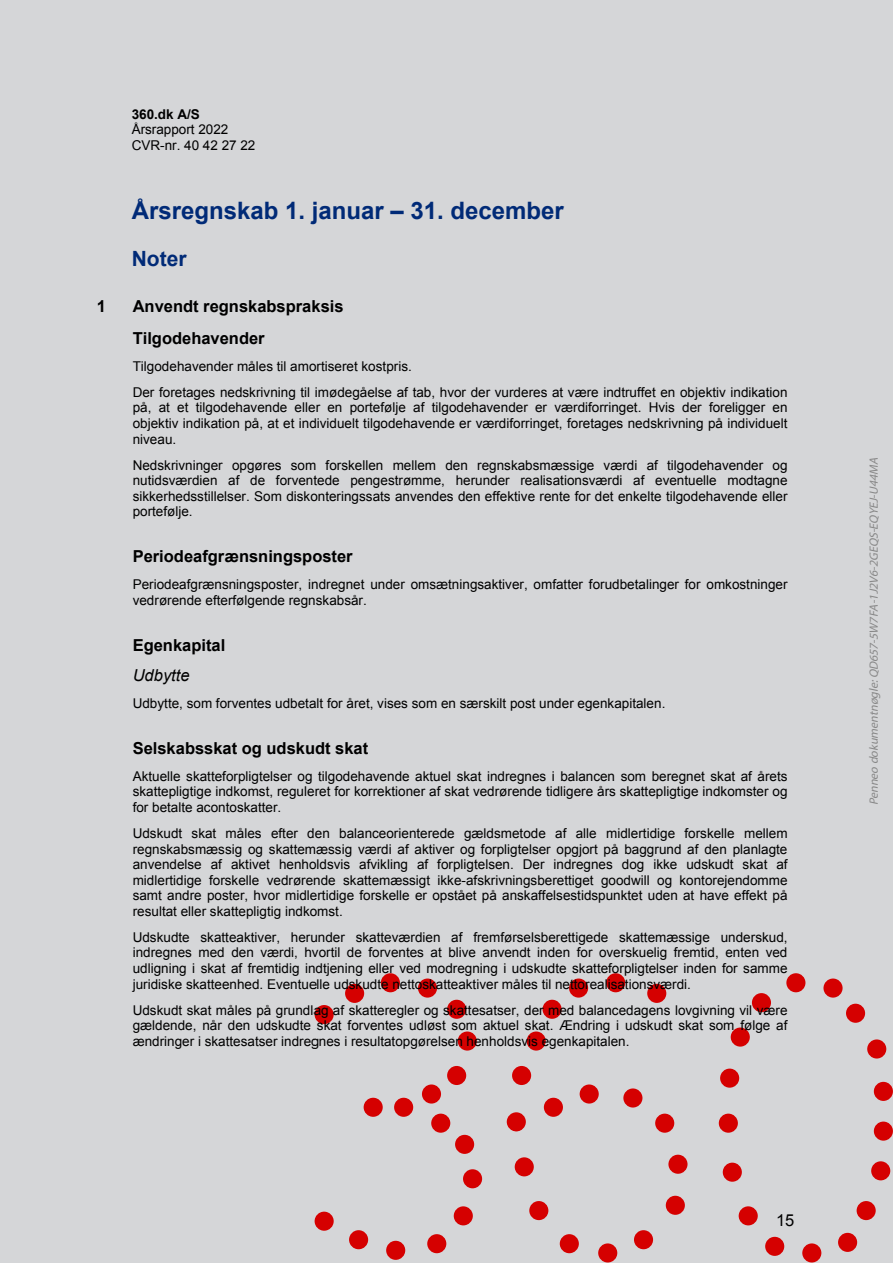
<style>
.page{position:relative;width:893px;height:1263px;background:#fff}
.page>*{position:absolute;margin:0;border:0;box-sizing:border-box;transform-origin:0 0}
.t1{font:700 24px "Arial";color:#00338d}
.t2{font:700 21px "Arial";color:#00338d}
.t3{font:700 16.5px/32px "Arial";color:#000}
.t4{font:italic 16.5px "Arial";color:#000}
.t5{font:16.5px "Arial";color:#000}
.t6{font:13.5px/15.6px "Arial";color:#000;text-align:justify}
.t7{font:700 13.5px "Arial";color:#000}
.t8{font:italic 12px "Myriad Pro";color:#888}
</style>
<div class="page">
<div style="left:0;top:0;width:892px;height:1263px;background:#d5d6d8"></div>
<svg style="left:314px;top:1005px;width:20px;height:19px"></svg>
<svg style="left:345px;top:984px;width:19px;height:19px"></svg>
<svg style="left:381px;top:973px;width:19px;height:19px"></svg>
<div style="left:418px;top:979px;width:19px;height:19px;background:#d50000;border-radius:50%"></div>
<svg style="left:447px;top:1000px;width:19px;height:19px"></svg>
<svg style="left:457px;top:1032px;width:20px;height:19px"></svg>
<svg style="left:447px;top:1066px;width:19px;height:19px"></svg>
<svg style="left:422px;top:1084px;width:19px;height:20px"></svg>
<svg style="left:394px;top:1098px;width:19px;height:19px"></svg>
<svg style="left:363px;top:1098px;width:20px;height:19px"></svg>
<svg style="left:431px;top:1114px;width:19px;height:19px"></svg>
<svg style="left:455px;top:1135px;width:19px;height:19px"></svg>
<svg style="left:463px;top:1169px;width:19px;height:19px"></svg>
<div style="left:454px;top:1206px;width:19px;height:19px;background:#d50000;border-radius:50%"></div>
<svg style="left:427px;top:1234px;width:19px;height:19px"></svg>
<svg style="left:386px;top:1241px;width:19px;height:19px"></svg>
<svg style="left:349px;top:1230px;width:19px;height:19px"></svg>
<svg style="left:314px;top:1212px;width:20px;height:19px"></svg>
<svg style="left:506px;top:1112px;width:20px;height:19px"></svg>
<svg style="left:514px;top:1157px;width:20px;height:19px"></svg>
<svg style="left:529px;top:1201px;width:19px;height:19px"></svg>
<svg style="left:559px;top:1234px;width:20px;height:19px"></svg>
<svg style="left:598px;top:1243px;width:19px;height:20px"></svg>
<svg style="left:634px;top:1230px;width:19px;height:19px"></svg>
<svg style="left:665px;top:1196px;width:19px;height:19px"></svg>
<svg style="left:668px;top:1155px;width:19px;height:19px"></svg>
<div style="left:655px;top:1114px;width:19px;height:19px;background:#d50000;border-radius:50%"></div>
<svg style="left:623px;top:1088px;width:19px;height:20px"></svg>
<svg style="left:579px;top:1084px;width:19px;height:20px"></svg>
<svg style="left:544px;top:1098px;width:19px;height:19px"></svg>
<svg style="left:512px;top:1066px;width:19px;height:19px"></svg>
<svg style="left:526px;top:1032px;width:19px;height:19px"></svg>
<svg style="left:542px;top:1000px;width:19px;height:19px"></svg>
<div style="left:569px;top:979px;width:19px;height:19px;background:#d50000;border-radius:50%"></div>
<svg style="left:606px;top:973px;width:19px;height:19px"></svg>
<svg style="left:786px;top:973px;width:19px;height:19px"></svg>
<svg style="left:823px;top:979px;width:19px;height:19px"></svg>
<svg style="left:846px;top:1004px;width:19px;height:19px"></svg>
<svg style="left:867px;top:1039px;width:19px;height:20px"></svg>
<svg style="left:873px;top:1082px;width:19px;height:19px"></svg>
<svg style="left:873px;top:1122px;width:19px;height:19px"></svg>
<div style="left:871px;top:1161px;width:19px;height:19px;background:#d50000;border-radius:50%"></div>
<svg style="left:856px;top:1201px;width:19px;height:19px"></svg>
<svg style="left:838px;top:1233px;width:19px;height:19px"></svg>
<svg style="left:802px;top:1243px;width:19px;height:20px"></svg>
<svg style="left:765px;top:1237px;width:19px;height:19px"></svg>
<svg style="left:738px;top:1206px;width:19px;height:19px"></svg>
<svg style="left:722px;top:1163px;width:19px;height:19px"></svg>
<svg style="left:718px;top:1114px;width:19px;height:19px"></svg>
<svg style="left:720px;top:1069px;width:19px;height:19px"></svg>
<svg style="left:730px;top:1028px;width:19px;height:19px"></svg>
<svg style="left:752px;top:993px;width:19px;height:19px"></svg>
<svg style="left:647px;top:984px;width:19px;height:19px"></svg>
<p class="t7" style="left:132px;top:109px;width:70px">360.dk A/S</p>
<p class="t6" style="left:132px;top:123px;width:125px">Årsrapport 2022<br>CVR-nr. 40 42 27 22</p>
<h1 class="t1" style="left:132px;top:201px;width:433px">Årsregnskab 1. januar – 31. december</h1>
<h2 class="t2" style="left:132px;top:250px;width:56px">Noter</h2>
<p class="t3" style="left:97px;top:291px;width:11px">1</p>
<p class="t3" style="left:133px;top:291px;width:212px">Anvendt regnskabspraksis<br>Tilgodehavender</p>
<p class="t6" style="left:133px;top:354px;width:656px;line-height:26.2px">Tilgodehavender måles til amortiseret kostpris.<br>Der foretages nedskrivning til imødegåelse af tab, hvor der vurderes at være indtruffet en objektiv indikation</p>
<p class="t6" style="left:133px;top:401px;width:656px">på, at et tilgodehavende eller en portefølje af tilgodehavender er værdiforringet. Hvis der foreligger en objektiv indikation på, at et individuelt tilgodehavende er værdiforringet, foretages nedskrivning på individuelt niveau.</p>
<p class="t6" style="left:133px;top:459px;width:656px">Nedskrivninger opgøres som forskellen mellem den regnskabsmæssige værdi af tilgodehavender og nutidsværdien af de forventede pengestrømme, herunder realisationsværdi af eventuelle modtagne sikkerhedsstillelser. Som diskonteringssats anvendes den effektive rente for det enkelte tilgodehavende eller portefølje.</p>
<p class="t3" style="left:133px;top:542px;width:221px">Periodeafgrænsningsposter</p>
<p class="t6" style="left:133px;top:578px;width:656px">Periodeafgrænsningsposter, indregnet under omsætningsaktiver, omfatter forudbetalinger for omkostninger vedrørende efterfølgende regnskabsår.</p>
<p class="t3" style="left:133px;top:631px;width:94px">Egenkapital</p>
<p class="t4" style="left:133px;top:669px;width:58px">Udbytte</p>
<p class="t6" style="left:133px;top:696px;width:534px">Udbytte, som forventes udbetalt for året, vises som en særskilt post under egenkapitalen.</p>
<p class="t3" style="left:133px;top:733px;width:237px">Selskabsskat og udskudt skat</p>
<p class="t6" style="left:133px;top:769px;width:656px">Aktuelle skatteforpligtelser og tilgodehavende aktuel skat indregnes i balancen som beregnet skat af årets skattepligtige indkomst, reguleret for korrektioner af skat vedrørende tidligere års skattepligtige indkomster og for betalte acontoskatter.</p>
<p class="t6" style="left:133px;top:827px;width:656px">Udskudt skat måles efter den balanceorienterede gældsmetode af alle midlertidige forskelle mellem regnskabsmæssig og skattemæssig værdi af aktiver og forpligtelser opgjort på baggrund af den planlagte anvendelse af aktivet henholdsvis afvikling af forpligtelsen. Der indregnes dog ikke udskudt skat af midlertidige forskelle vedrørende skattemæssigt ikke-afskrivningsberettiget goodwill og kontorejendomme samt andre poster, hvor midlertidige forskelle er opstået på anskaffelsestidspunktet uden at have effekt på resultat eller skattepligtig indkomst.</p>
<p class="t6" style="left:133px;top:931px;width:656px">Udskudte skatteaktiver, herunder skatteværdien af fremførselsberettigede skattemæssige underskud, indregnes med den værdi, hvortil de forventes at blive anvendt inden for overskuelig fremtid, enten ved udligning i skat af fremtidig indtjening eller ved modregning i udskudte skatteforpligtelser inden for samme juridiske skatteenhed. Eventuelle udskudte nettoskatteaktiver måles til nettorealisationsværdi.</p>
<p class="t6" style="left:133px;top:1003px;width:656px">Udskudt skat måles på grundlag af skatteregler og skattesatser, der med balancedagens lovgivning vil være gældende, når den udskudte skat forventes udløst som aktuel skat. Ændring i udskudt skat som følge af ændringer i skattesatser indregnes i resultatopgørelsen henholdsvis egenkapitalen.</p>
<p class="t5" style="left:776px;top:1214px;width:20px">15</p>
<p class="t8" style="left:868px;top:805px;width:351px;rotate:-90deg">Penneo dokumentnøgle:QD657-5W7FA-1J2V6-2GEQS-EQYEJ-U44MA</p>
</div>
